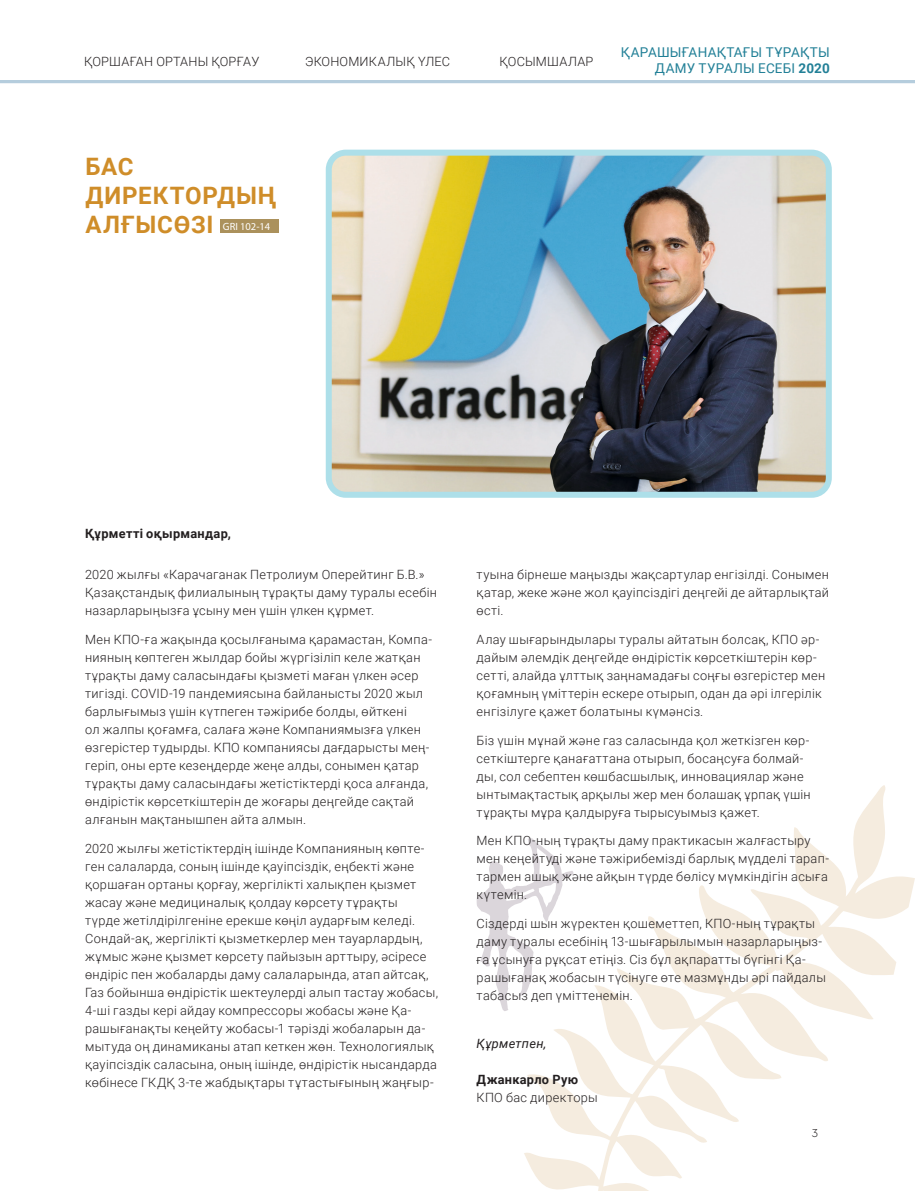
<style>
.page{position:relative;width:915px;height:1191px;background:#fff}
.page>*{position:absolute;margin:0;border:0;box-sizing:border-box;transform-origin:0 0}
.Subtitle_A{font:700 24px/28.8px "Roboto";letter-spacing:.035em;color:#cf8d29}
.t1{font:13.5px/16.2px "Roboto";letter-spacing:.02em;color:#228097;text-align:right}
.Body_Text{font:300 12.75px/18px "Roboto";letter-spacing:.025em;color:#231f20}
.Body_Text-2{font:700 12.75px "Roboto";letter-spacing:.025em;color:#231f20}
.Body_Text-3{font:italic 12.75px "Roboto";letter-spacing:.02em;color:#231f20}
.t2{font:300 12px "Cera Pro";color:#231f20}
.цур{font:10.5px "Myriad Pro";color:#fff}
.s1{font-weight:700}
</style>
<div class="page">
<svg style="left:0;top:80px;width:914px;height:4px;background:#c3d6e3"></svg>
<svg style="left:524px;top:785px;width:390px;height:406px"></svg>
<svg style="left:476px;top:838px;width:97px;height:173px"></svg>
<div style="left:220px;top:219px;width:58px;height:14px;background:#ab915c"></div>
<img style="left:332px;top:157px;width:492px;height:334px">
<div style="left:325px;top:150px;width:506px;height:348px;border:6px solid #addfe9;border-radius:17px"></div>
<p class="Body_Text" style="left:84px;top:52px;width:177px">ҚОРШАҒАН ОРТАНЫ ҚОРҒАУ</p>
<p class="Body_Text" style="left:305px;top:52px;width:146px">ЭКОНОМИКАЛЫҚ ҮЛЕС</p>
<p class="Body_Text" style="left:499px;top:52px;width:95px">ҚОСЫМШАЛАР</p>
<p class="t1" style="left:620px;top:43px;width:210px">ҚАРАШЫҒАНАҚТАҒЫ ТҰРАҚТЫ<br>ДАМУ ТУРАЛЫ ЕСЕБІ <span class="s1">2020</span></p>
<p class="Subtitle_A" style="left:85px;top:152px;width:192px">БАС<br>ДИРЕКТОРДЫҢ<br>АЛҒЫСӨЗІ</p>
<p class="цур" style="left:223px;top:220px;width:49px">GRI 102-14</p>
<p class="Body_Text-2" style="left:85px;top:524px;width:147px">Құрметті оқырмандар,</p>
<p class="Body_Text" style="left:85px;top:565px;width:353px">2020 жылғы «Карачаганак Петролиум Оперейтинг Б.В.»<br>Қазақстандық филиалының тұрақты даму туралы есебін назарларыңызға ұсыну мен үшін үлкен құрмет.</p>
<p class="Body_Text" style="left:85px;top:630px;width:348px">Мен KПО-ға жақында қосылғаныма қарамастан, Компа&shy;нияның көптеген жылдар бойы жүргізіліп келе жатқан тұрақты даму саласындағы қызметі маған үлкен әсер тигізді. COVID-19 пандемиясына байланысты 2020 жыл барлығымыз үшін күтпеген тәжірибе болды, өйткені<br>ол жалпы қоғамға, салаға және Компаниямызға үлкен өзгерістер тудырды. KПО компаниясы дағдарысты мең&shy;геріп, оны ерте кезеңдерде жеңе алды, сонымен қатар тұрақты даму саласындағы жетістіктерді қоса алғанда, өндірістік көрсеткіштерін де жоғары деңгейде сақтай алғанын мақтанышпен айта алмын.</p>
<p class="Body_Text" style="left:85px;top:838px;width:354px">2020 жылғы жетістіктердің ішінде Компанияның көпте&shy;ген салаларда, соның ішінде қауіпсіздік, еңбекті және қоршаған ортаны қорғау, жергілікті халықпен қызмет жасау және медициналық қолдау көрсету тұрақты<br>түрде жетілдірілгеніне ерекше көңіл аударғым келеді.<br>Сондай-ақ, жергілікті қызметкерлер мен тауарлардың, жұмыс және қызмет көрсету пайызын арттыру, әсіресе өндіріс пен жобаларды даму салаларында, атап айтсақ, Газ бойынша өндірістік шектеулерді алып тастау жобасы, 4-ші газды кері айдау компрессоры жобасы және Қа&shy;рашығанақты кеңейту жобасы-1 тәрізді жобаларын да&shy;мытуда оң динамиканы атап кеткен жөн. Технологиялық қауіпсіздік саласына, оның ішінде, өндірістік нысандарда көбінесе ГКДҚ 3-те жабдықтары тұтастығының жаңғыр-</p>
<p class="Body_Text" style="left:476px;top:565px;width:354px;text-align:justify">туына бірнеше маңызды жақсартулар енгізілді. Сонымен қатар, жеке және жол қауіпсіздігі деңгейі де айтарлықтай өсті.</p>
<p class="Body_Text" style="left:476px;top:630px;width:350px">Алау шығарындылары туралы айтатын болсақ, КПО әр&shy;дайым әлемдік деңгейде өндірістік көрсеткіштерін көр&shy;сетті, алайда ұлттық заңнамадағы соңғы өзгерістер мен қоғамның үміттерін ескере отырып, одан да әрі ілгерілік енгізілуге қажет болатыны күмәнсіз.</p>
<p class="Body_Text" style="left:476px;top:730px;width:335px">Біз үшін мұнай және газ саласында қол жеткізген көр&shy;сеткіштерге қанағаттана отырып, босаңсуға болмай&shy;ды, сол себептен көшбасшылық, инновациялар және ынтымақтастық арқылы жер мен болашақ ұрпақ үшін тұрақты мұра қалдыруға тырысуымыз қажет.</p>
<p class="Body_Text" style="left:476px;top:831px;width:354px">Мен KПO-ның тұрақты даму практикасын жалғастыру мен кеңейтуді және тәжірибемізді барлық мүдделі тарап&shy;тармен ашық және айқын түрде бөлісу мүмкіндігін асыға күтемін.</p>
<p class="Body_Text" style="left:476px;top:914px;width:351px">Сіздерді шын жүректен қошеметтеп, КПО-ның тұрақты даму туралы есебінің 13-шығарылымын назарларыңыз&shy;ға ұсынуға рұқсат етіңіз. Сіз бұл ақпаратты бүгінгі Қа&shy;рашығанақ жобасын түсінуге өте мазмұнды әрі пайдалы табасыз деп үміттенемін.</p>
<p class="Body_Text-3" style="left:476px;top:1034px;width:71px">Құрметпен,</p>
<p class="Body_Text-2" style="left:476px;top:1070px;width:103px">Джанкарло Рую</p>
<p class="Body_Text" style="left:476px;top:1087px;width:123px">КПО бас директоры</p>
<p class="t2" style="left:811px;top:1124px;width:8px">3</p>
</div>
